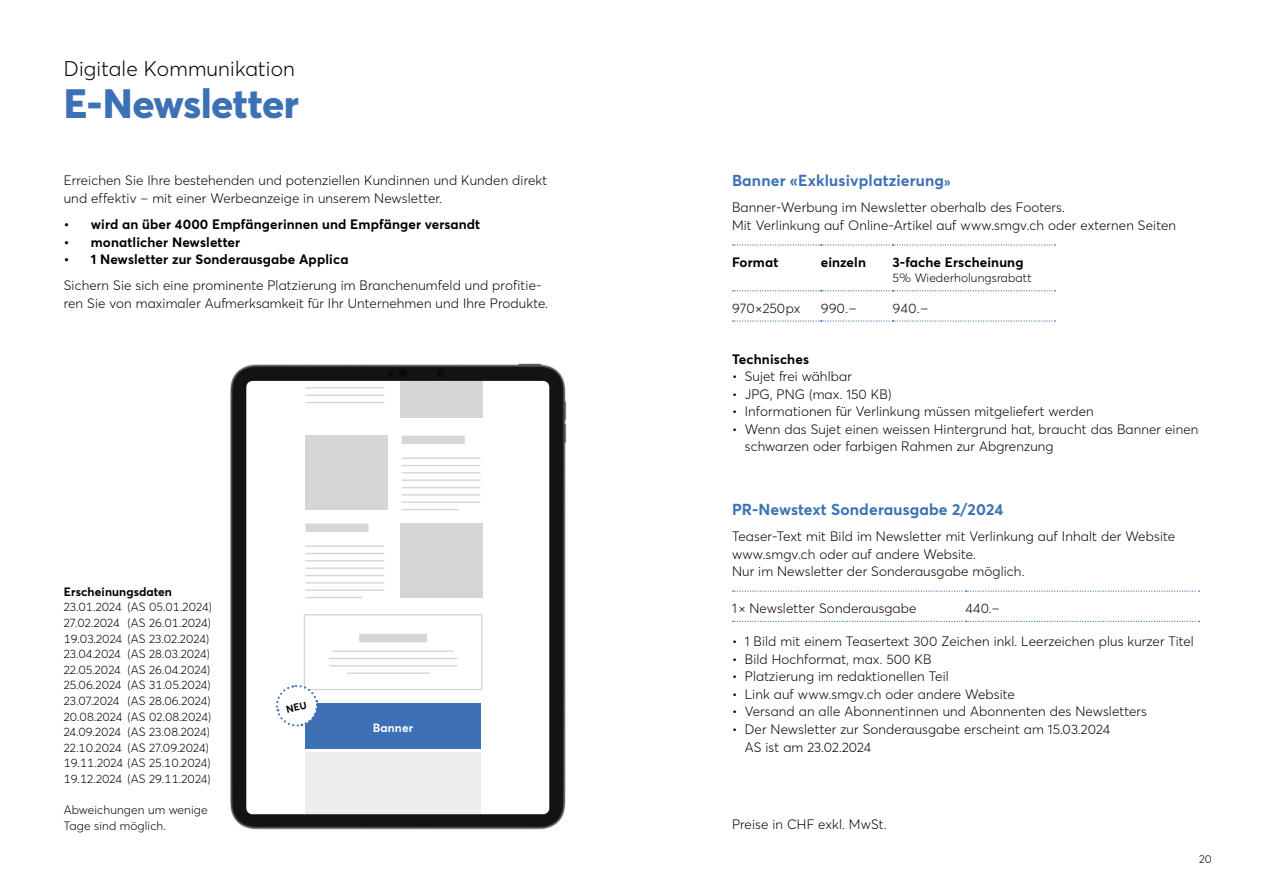
<style>
.page{position:relative;width:1263px;height:893px;background:#fff}
.page>*{position:absolute;margin:0;border:0;box-sizing:border-box;transform-origin:0 0}
.t1{font:800 40.5px "Averta";letter-spacing:-.015em;color:#3c71b6}
.t2{font:300 21px "Averta";letter-spacing:.01em;color:#000}
.t3{font:700 15.75px "Averta";letter-spacing:.01em;color:#3c71b6}
.t4{font:300 13.5px/17.5px "Averta";letter-spacing:.01em;color:#000}
.t5{font:700 13.5px "Averta";letter-spacing:.01em;color:#000}
.t6{font:300 12px/15.6px "Averta";letter-spacing:.01em;color:#000}
.t7{font:700 12px "Averta";letter-spacing:.01em;color:#000}
.t8{font:700 11.85px "Averta";letter-spacing:.01em;color:#fff}
.t9{font:300 11.25px "Averta";color:#000}
.s1{font-size:12.75px}
</style>
<div class="page">
<svg style="left:733px;top:591px;width:466px;height:1px"></svg>
<svg style="left:733px;top:621px;width:466px;height:1px"></svg>
<svg style="left:733px;top:244px;width:322px;height:2px"></svg>
<svg style="left:733px;top:290px;width:322px;height:1px"></svg>
<svg style="left:733px;top:320px;width:322px;height:2px"></svg>
<img style="left:230px;top:363px;width:337px;height:467px">
<div style="left:246px;top:381px;width:303px;height:433px;background:#fff;border-radius:6px"></div>
<div style="left:305px;top:704px;width:175px;height:45px;background:#3c71b6"></div>
<div style="left:400px;top:524px;width:83px;height:74px;background:#d6d6d6"></div>
<div style="left:305px;top:435px;width:83px;height:75px;background:#d6d6d6"></div>
<div style="left:400px;top:381px;width:83px;height:37px;background:#d6d6d6"></div>
<div style="left:305px;top:753px;width:175px;height:61px;background:#ededed"></div>
<div style="left:402px;top:436px;width:63px;height:8px;background:#d6d6d6"></div>
<div style="left:305px;top:524px;width:63px;height:8px;background:#d6d6d6"></div>
<div style="left:359px;top:634px;width:68px;height:8px;background:#d6d6d6"></div>
<hr style="left:402px;top:457px;width:78px;height:2px;background:#d6d6d6">
<hr style="left:305px;top:545px;width:79px;height:2px;background:#d6d6d6">
<hr style="left:332px;top:650px;width:122px;height:2px;background:#d6d6d6">
<hr style="left:402px;top:465px;width:78px;height:1px;background:#d6d6d6">
<hr style="left:305px;top:553px;width:79px;height:1px;background:#d6d6d6">
<hr style="left:329px;top:658px;width:128px;height:1px;background:#d6d6d6">
<hr style="left:402px;top:472px;width:78px;height:2px;background:#d6d6d6">
<hr style="left:305px;top:560px;width:79px;height:1px;background:#d6d6d6">
<hr style="left:329px;top:665px;width:128px;height:2px;background:#d6d6d6">
<hr style="left:402px;top:479px;width:78px;height:2px;background:#d6d6d6">
<hr style="left:305px;top:567px;width:79px;height:2px;background:#d6d6d6">
<hr style="left:305px;top:387px;width:79px;height:2px;background:#d6d6d6">
<hr style="left:347px;top:672px;width:83px;height:2px;background:#d6d6d6">
<hr style="left:402px;top:487px;width:78px;height:1px;background:#d6d6d6">
<hr style="left:305px;top:575px;width:79px;height:1px;background:#d6d6d6">
<hr style="left:305px;top:394px;width:79px;height:2px;background:#d6d6d6">
<hr style="left:402px;top:494px;width:78px;height:2px;background:#d6d6d6">
<hr style="left:305px;top:582px;width:79px;height:2px;background:#d6d6d6">
<hr style="left:305px;top:402px;width:79px;height:1px;background:#d6d6d6">
<hr style="left:402px;top:501px;width:78px;height:2px;background:#d6d6d6">
<hr style="left:305px;top:589px;width:79px;height:2px;background:#d6d6d6">
<hr style="left:402px;top:509px;width:56px;height:1px;background:#d6d6d6">
<hr style="left:305px;top:597px;width:57px;height:1px;background:#d6d6d6">
<div style="left:304px;top:614px;width:178px;height:76px;border:1px solid #d6d6d6"></div>
<svg style="left:276px;top:684px;width:43px;height:43px"></svg>
<h2 class="t2" style="left:64px;top:54px;width:233px">Digitale Kommunikation</h2>
<h1 class="t1" style="left:64px;top:75px;width:237px">E-Newsletter</h1>
<p class="t4" style="left:64px;top:171px;width:485px">Erreichen Sie Ihre bestehenden und potenziellen Kundinnen und Kunden direkt und effektiv – mit einer Werbeanzeige in unserem Newsletter.</p>
<p class="t5" style="left:64px;top:215px;width:418px">• wird an über 4000 Empfängerinnen und Empfänger versandt</p>
<p class="t5" style="left:64px;top:232px;width:178px">• monatlicher Newsletter</p>
<p class="t5" style="left:64px;top:250px;width:286px">• 1 Newsletter zur Sonderausgabe Applica</p>
<p class="t4" style="left:64px;top:276px;width:486px">Sichern Sie sich eine prominente Platzierung im Branchenumfeld und profitie&shy;ren Sie von maximaler Aufmerksamkeit für Ihr Unternehmen und Ihre Produkte.</p>
<p class="t7" style="left:64px;top:583px;width:110px">Erscheinungsdaten</p>
<p class="t6" style="left:64px;top:599px;width:150px">23.01.2024 (AS 05.01.2024)<br>27.02.2024 (AS 26.01.2024)<br>19.03.2024 (AS 23.02.2024)<br>23.04.2024 (AS 28.03.2024)<br>22.05.2024 (AS 26.04.2024)<br>25.06.2024 (AS 31.05.2024)<br>23.07.2024 (AS 28.06.2024)<br>20.08.2024 (AS 02.08.2024)<br>24.09.2024 (AS 23.08.2024)<br>22.10.2024 (AS 27.09.2024)<br>19.11.2024 (AS 25.10.2024)<br>19.12.2024 (AS 29.11.2024)</p>
<p class="t6" style="left:64px;top:802px;width:145px">Abweichungen um wenige<br>Tage sind möglich.</p>
<p class="t8" style="left:373px;top:720px;width:42px">Banner</p>
<p class="t3" style="left:732px;top:170px;width:220px">Banner «Exklusivplatzierung<span class="s1">»</span></p>
<p class="t4" style="left:732px;top:198px;width:445px">Banner-Werbung im Newsletter oberhalb des Footers.<br>Mit Verlinkung auf Online-Artikel auf www.smgv.ch oder externen Seiten</p>
<p class="t5" style="left:732px;top:252px;width:48px">Format</p>
<p class="t5" style="left:821px;top:252px;width:47px">einzeln</p>
<p class="t5" style="left:892px;top:252px;width:133px">3-fache Erscheinung</p>
<p class="t6" style="left:892px;top:270px;width:141px">5% Wiederholungsrabatt</p>
<p class="t4" style="left:732px;top:298px;width:70px">970 × 250 px</p>
<p class="t4" style="left:821px;top:298px;width:38px">990.–</p>
<p class="t4" style="left:892px;top:298px;width:38px">940.–</p>
<p class="t5" style="left:732px;top:349px;width:79px">Technisches</p>
<p class="t4" style="left:732px;top:367px;width:121px">• Sujet frei wählbar</p>
<p class="t4" style="left:732px;top:385px;width:161px">• JPG, PNG (max. 150 KB)</p>
<p class="t4" style="left:732px;top:402px;width:363px">• Informationen für Verlinkung müssen mitgeliefert werden</p>
<p class="t4" style="left:745px;top:420px;width:455px;text-indent:-13px">• Wenn das Sujet einen weissen Hintergrund hat, braucht das Banner einen schwarzen oder farbigen Rahmen zur Abgrenzung</p>
<p class="t3" style="left:732px;top:498px;width:273px">PR-Newstext Sonderausgabe 2/2024</p>
<p class="t4" style="left:732px;top:527px;width:445px">Teaser-Text mit Bild im Newsletter mit Verlinkung auf Inhalt der Website www.smgv.ch oder auf andere Website.<br>Nur im Newsletter der Sonderausgabe möglich.</p>
<p class="t4" style="left:732px;top:599px;width:186px">1 × Newsletter Sonderausgabe</p>
<p class="t4" style="left:965px;top:599px;width:35px">440.–</p>
<p class="t4" style="left:732px;top:632px;width:463px">• 1 Bild mit einem Teasertext 300 Zeichen inkl. Leerzeichen plus kurzer Titel</p>
<p class="t4" style="left:732px;top:650px;width:201px">• Bild Hochformat, max. 500 KB</p>
<p class="t4" style="left:732px;top:667px;width:218px">• Platzierung im redaktionellen Teil</p>
<p class="t4" style="left:732px;top:685px;width:284px">• Link auf www.smgv.ch oder andere Website</p>
<p class="t4" style="left:732px;top:702px;width:416px">• Versand an alle Abonnentinnen und Abonnenten des Newsletters</p>
<p class="t4" style="left:745px;top:720px;width:367px;text-indent:-13px">• Der Newsletter zur Sonderausgabe erscheint am 15.03.2024<br>AS ist am 23.02.2024</p>
<p class="t4" style="left:732px;top:815px;width:156px">Preise in CHF exkl. MwSt.</p>
<p class="t9" style="left:1199px;top:851px;width:14px">20</p>
</div>
